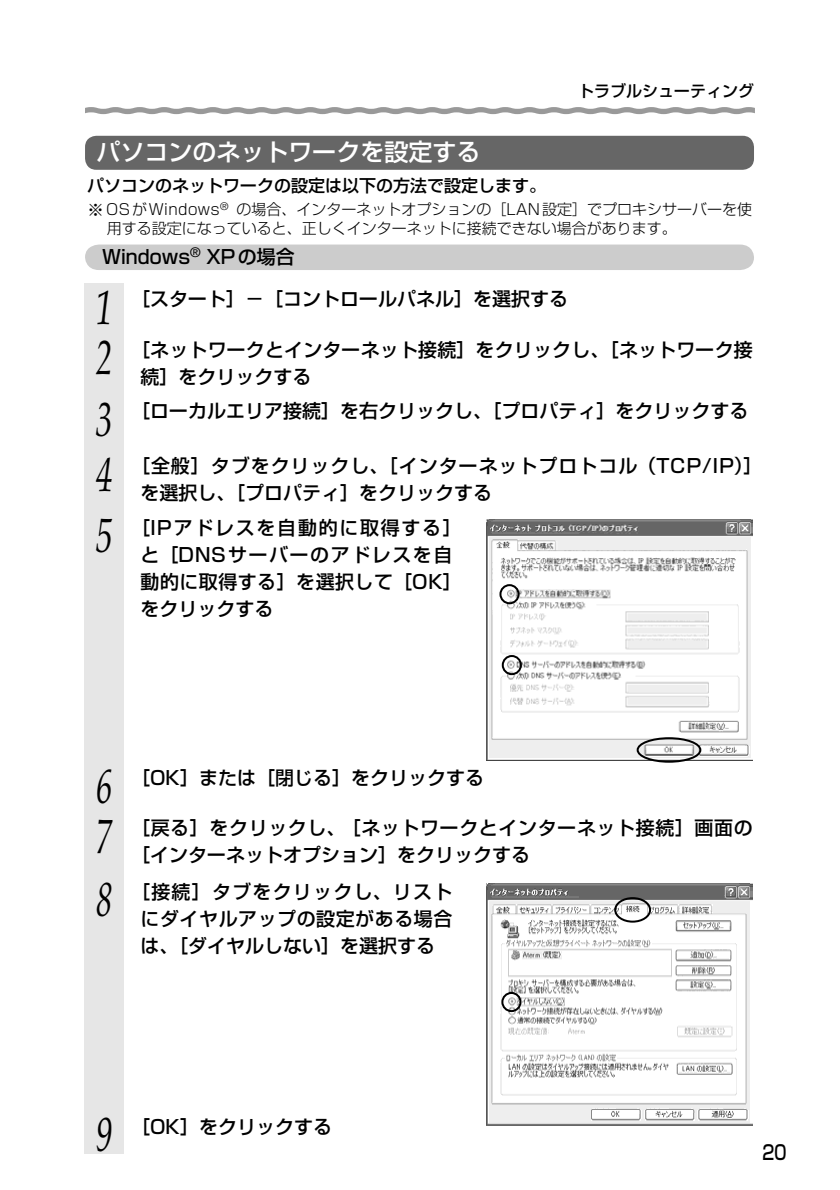
<style>
.page{position:relative;width:840px;height:1190px;background:#fff}
.page>*{position:absolute;margin:0;border:0;box-sizing:border-box;transform-origin:0 0}
.t1{font:italic 48px/54.8px "Palatino";color:#000;scale:.7 1}
.t2{font:500 24px "Shin Go";color:#fff}
.t3{font:500 20px "Shin Go";color:#000;scale:.8 1}
.t4{font:500 19px/27px "Shin Go";letter-spacing:.005em;color:#000}
.t5{font:500 19px/27px "Shin Go";letter-spacing:.08em;color:#000}
.t6{font:500 19px/27px "Shin Go";letter-spacing:.05em;color:#000}
.t7{font:500 19px/27px "Shin Go";letter-spacing:.03em;color:#000}
.t8{font:500 19px/27px "Shin Go";letter-spacing:.025em;color:#000;text-align:center}
.t9{font:500 17px "Shin Go";color:#000}
.t10{font:500 16px "Shin Go";color:#000}
.t11{font:300 15px/19px "Shin Go";color:#000}
.s1{font-weight:500;font-size:17px}
</style>
<div class="page">
<div style="left:85px;top:245px;width:669px;height:25px;background:#ccc"></div>
<div style="left:84px;top:284px;width:40px;height:870px;background:#e6e6e6"></div>
<svg style="left:85px;top:107px;width:670px;height:7px;background:#b1b1b1"></svg>
<div style="left:85px;top:136px;width:669px;height:34px;background:#666;border-radius:11px"></div>
<img style="left:486px;top:520px;width:267px;height:240px">
<svg style="left:498px;top:583px;width:204px;height:180px"></svg>
<img style="left:486px;top:884px;width:267px;height:241px">
<svg style="left:500px;top:896px;width:152px;height:117px"></svg>
<p class="t10" style="left:578px;top:85px;width:178px">トラブルシューティング</p>
<p class="t2" style="left:96px;top:143px;width:385px">パソコンのネットワークを設定する</p>
<p class="t9" style="left:87px;top:179px;width:461px">パソコンのネットワークの設定は以下の方法で設定します。</p>
<p class="t11" style="left:107px;top:202px;width:647px;text-indent:-20px"><span class="s1">※</span>OSがWindows<sup>®</sup> の場合、インターネットオプションの［LAN設定］でプロキシサーバーを使用する設定になっていると、正しくインターネットに接続できない場合があります。</p>
<p class="t4" style="left:102px;top:245px;width:194px">Windows<sup>®</sup> XPの場合</p>
<h1 class="t1" style="left:96px;top:286px;width:25px">1</h1>
<p class="t4" style="left:131px;top:287px;width:438px">［スタート］－［コントロールパネル］を選択する</p>
<h1 class="t1" style="left:96px;top:336px;width:25px">2</h1>
<p class="t4" style="left:141px;top:339px;width:614px;text-indent:-10px">［ネットワークとインターネット接続］をクリックし、［ネットワーク接続］をクリックする</p>
<h1 class="t1" style="left:96px;top:398px;width:25px">3<br>4</h1>
<p class="t4" style="left:131px;top:400px;width:619px">［ローカルエリア接続］を右クリックし、［プロパティ］をクリックする</p>
<p class="t6" style="left:141px;top:454px;width:623px;text-indent:-9px">［全般］タブをクリックし、［インターネットプロトコル（TCP/IP）］を選択し、［プロパティ］をクリックする</p>
<h1 class="t1" style="left:96px;top:514px;width:25px">5</h1>
<p class="t5" style="left:141px;top:516px;width:323px;text-indent:-10px">［IPアドレスを自動的に取得する］と［DNSサーバーのアドレスを自動的に取得する］を選択して［OK］をクリックする</p>
<h1 class="t1" style="left:96px;top:765px;width:25px">6</h1>
<p class="t4" style="left:131px;top:766px;width:354px">［OK］または［閉じる］をクリックする</p>
<h1 class="t1" style="left:96px;top:815px;width:25px">7</h1>
<p class="t7" style="left:131px;top:817px;width:623px">［戻る］をクリックし、［ネットワークとインターネット接続］画面の［インターネットオプション］をクリックする</p>
<h1 class="t1" style="left:96px;top:878px;width:25px">8</h1>
<p class="t8" style="left:131px;top:880px;width:323px">［接続］タブをクリックし、リストにダイヤルアップの設定がある場合は、［ダイヤルしない］を選択する</p>
<h1 class="t1" style="left:96px;top:1113px;width:25px">9</h1>
<p class="t4" style="left:131px;top:1116px;width:202px">［OK］をクリックする</p>
<p class="t3" style="left:763px;top:1144px;width:32px">20</p>
</div>
